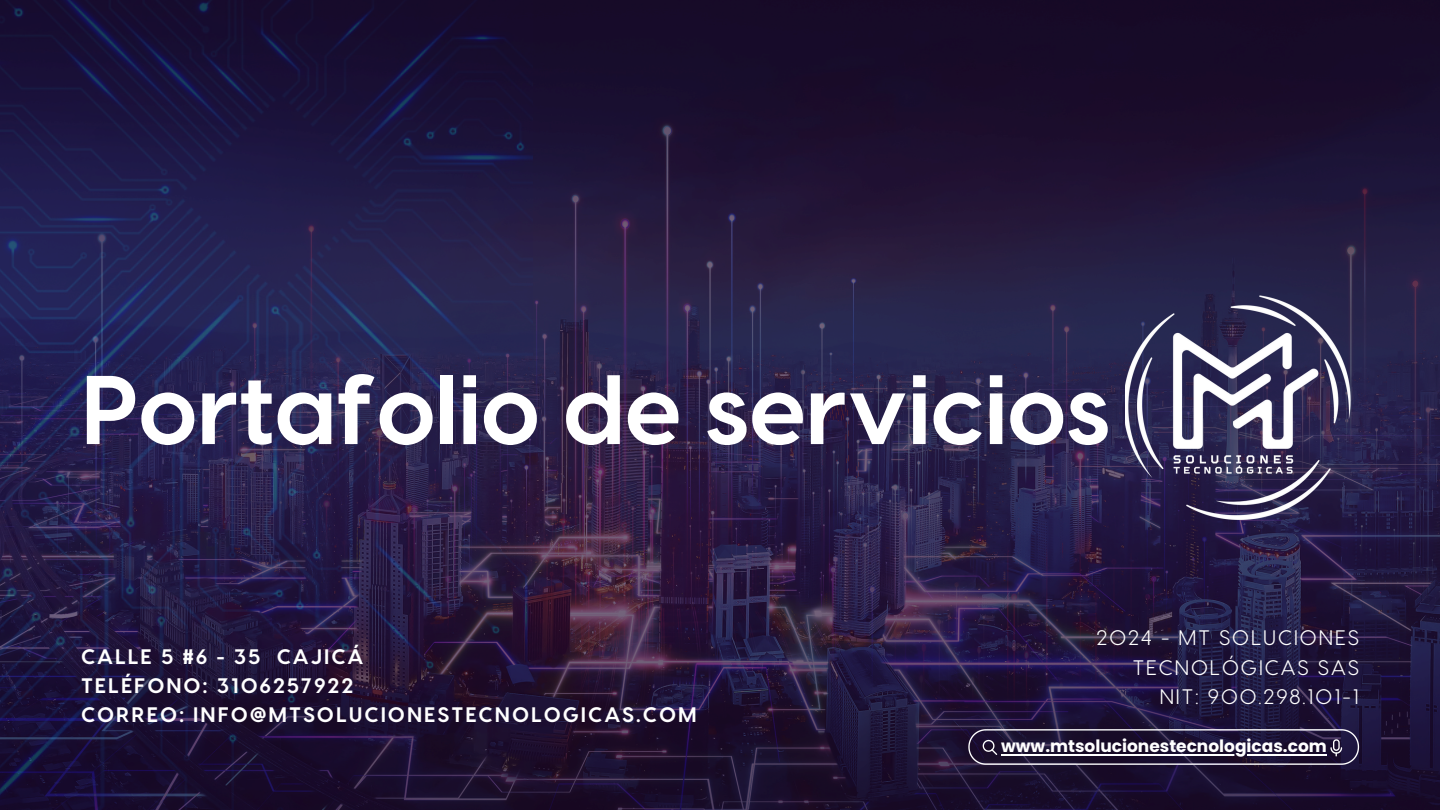
<style>
.page{position:relative;width:1440px;height:810px;background:#fff}
.page>*{position:absolute;margin:0;border:0;box-sizing:border-box;transform-origin:0 0}
.t1{font:700 97.4px "Visby CF";color:#fff}
.t2{font:700 21px/29.2px "Visby CF";letter-spacing:.095em;color:#fff}
.t3{font:21px/29.2px "Visby CF";letter-spacing:.095em;color:#fff;text-align:right}
.t4{font:700 17px "Poppins";color:#fff}
</style>
<div class="page">
<img style="left:533px;top:0;width:907px;height:810px">
<img style="left:0;top:0;width:533px;height:810px">
<svg style="left:968px;top:729px;width:391px;height:36px"></svg>
<img style="left:1125px;top:289px;width:234px;height:235px">
<hr style="left:1001px;top:754px;width:326px;height:1px;background:#fff">
<p class="t1" style="left:81px;top:346px;width:1031px">Portafolio de servicios</p>
<h1 class="t2" style="left:81px;top:641px;width:617px">CALLE 5 #6 - 35 CAJICÁ<br>TELÉFONO: 3106257922<br>CORREO: INFO@MTSOLUCIONESTECNOLOGICAS.COM</h1>
<h3 class="t3" style="left:1097px;top:622px;width:264px">2024 - MT SOLUCIONES<br>TECNOLÓGICAS SAS<br>NIT: 900.298.101-1</h3>
<p class="t4" style="left:1001px;top:735px;width:327px">www.mtsolucionestecnologicas.com</p>
</div>
